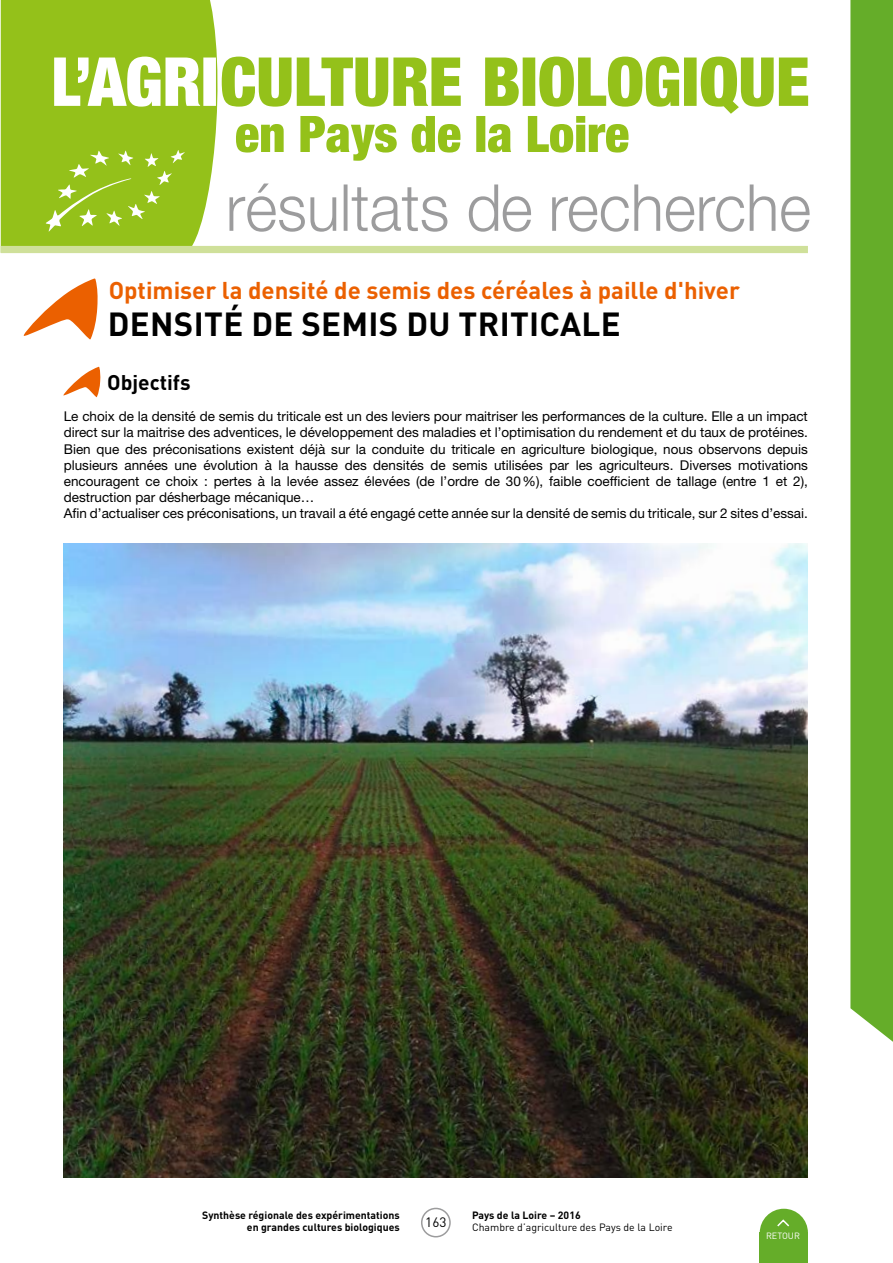
<style>
.page{position:relative;width:893px;height:1263px;background:#fff}
.page>*{position:absolute;margin:0;border:0;box-sizing:border-box;transform-origin:0 0}
.t1{font:700 33px "DIN Pro";letter-spacing:.01em;color:#000}
.t2{font:700 24px "DIN Pro";color:#eb6000}
.t3{font:700 21px "DIN Pro";color:#000}
.liste_puce_noir{font:13.5px/16.2px "Helvetica Neue LT Std";color:#000}
.t4{font:13.5px "DIN Pro";color:#000}
.t5{font:700 10.5px/12.6px "DIN Pro";color:#000;text-align:right}
.t6{font:10.5px "DIN Pro";color:#000}
.labeur{font:9px "DIN Pro";color:#fff}
</style>
<div class="page">
<div style="left:850px;top:0;width:43px;height:1042px;background:#65ad29"></div>
<div style="left:421px;top:1208px;width:30px;height:29px;border:2px solid #9c9c9d;border-radius:50%"></div>
<svg style="left:24px;top:278px;width:74px;height:61px"></svg>
<svg style="left:63px;top:367px;width:38px;height:30px"></svg>
<svg style="left:1px;top:0;width:221px;height:246px;background:#9bc52a"></svg>
<div style="left:1px;top:246px;width:807px;height:7px;background:#cfe09a"></div>
<svg style="left:229px;top:183px;width:581px;height:49px"></svg>
<svg style="left:222px;top:57px;width:586px;height:104px"></svg>
<svg style="left:54px;top:57px;width:162px;height:50px"></svg>
<svg style="left:45px;top:150px;width:140px;height:82px;background:#9ec731"></svg>
<img style="left:64px;top:543px;width:744px;height:635px">
<div style="left:760px;top:1233px;width:48px;height:30px;background:#65ad29"></div>
<div style="left:760px;top:1209px;width:48px;height:48px;background:#65ad29;border-radius:50%"></div>
<svg style="left:777px;top:1219px;width:13px;height:8px"></svg>
<p class="t2" style="left:109px;top:274px;width:633px">Optimiser la densité de semis des céréales à paille d'hiver</p>
<p class="t1" style="left:108px;top:302px;width:514px">DENSITÉ DE SEMIS DU TRITICALE</p>
<p class="t3" style="left:107px;top:368px;width:85px">Objectifs</p>
<p class="liste_puce_noir" style="left:64px;top:408px;width:746px">Le choix de la densité de semis du triticale est un des leviers pour maitriser les performances de la culture. Elle a un impact direct sur la maitrise des adventices, le développement des maladies et l’optimisation du rendement et du taux de protéines.</p>
<p class="liste_puce_noir" style="left:64px;top:441px;width:746px;text-align:justify">Bien que des préconisations existent déjà sur la conduite du triticale en agriculture biologique, nous observons depuis plusieurs années une évolution à la hausse des densités de semis utilisées par les agriculteurs. Diverses motivations encouragent ce choix : pertes à la levée assez élevées (de l’ordre de 30%), faible coefficient de tallage (entre 1 et 2), destruction par désherbage mécanique…</p>
<p class="liste_puce_noir" style="left:64px;top:505px;width:746px">Afin d’actualiser ces préconisations, un travail a été engagé cette année sur la densité de semis du triticale, sur 2 sites d’essai.</p>
<p class="t5" style="left:202px;top:1208px;width:199px">Synthèse régionale des expérimentations en grandes cultures biologiques</p>
<p class="t5" style="left:472px;top:1208px;width:110px">Pays de la Loire – 2016</p>
<p class="t4" style="left:425px;top:1213px;width:23px">163</p>
<p class="t6" style="left:472px;top:1220px;width:202px">Chambre d’agriculture des Pays de la Loire</p>
<p class="labeur" style="left:766px;top:1230px;width:35px">RETOUR</p>
</div>
